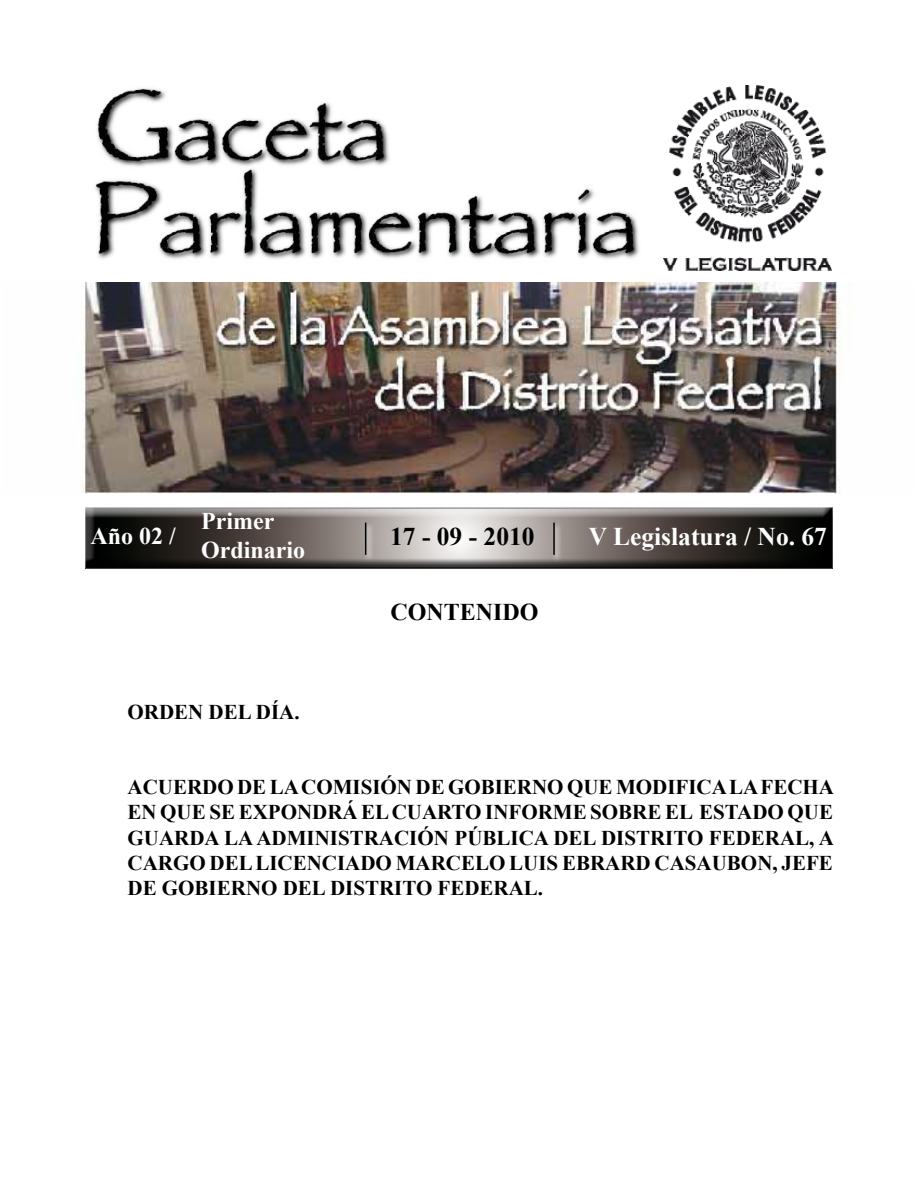
<style>
.page{position:relative;width:918px;height:1188px;background:#fff}
.page>*{position:absolute;margin:0;border:0;box-sizing:border-box;transform-origin:0 0}
.t1{font:700 25.5px "Times New Roman";color:#fff}
.t2{font:700 25.5px "Times New Roman";color:#000}
.t3{font:700 24px/28.8px "Times New Roman";color:#fff}
.t4{font:700 24px "Times New Roman";color:#000}
.t5{font:700 21px/25.2px "Times New Roman";color:#000;text-align:justify}
</style>
<div class="page">
<img style="left:663px;top:85px;width:168px;height:185px">
<div style="left:81px;top:507px;width:753px;height:64px;background:#000;opacity:.75"></div>
<svg style="left:363px;top:521px;width:11px;height:41px"></svg>
<hr style="left:365px;top:523px;width:1px;height:32px;background:#050000">
<svg style="left:552px;top:521px;width:10px;height:41px"></svg>
<hr style="left:553px;top:523px;width:2px;height:32px;background:#000">
<img style="left:95px;top:88px;width:544px;height:171px">
<img style="left:82px;top:282px;width:758px;height:211px">
<p class="t3" style="left:201px;top:506px;width:106px">Primer<br>Ordinario</p>
<p class="t3" style="left:90px;top:521px;width:87px">Año 02 /</p>
<p class="t2" style="left:390px;top:519px;width:146px">17 - 09 - 2010</p>
<p class="t1" style="left:589px;top:519px;width:240px">V Legislatura / No. 67</p>
<p class="t5" style="left:128px;top:698px;width:174px">ORDEN DEL DÍA.</p>
<p class="t4" style="left:391px;top:596px;width:150px">CONTENIDO</p>
<p class="t5" style="left:128px;top:774px;width:708px">ACUERDO DE LA COMISIÓN DE GOBIERNO QUE MODIFICA LA FECHA EN QUE SE EXPONDRÁ EL CUARTO INFORME SOBRE EL ESTADO QUE GUARDA LA ADMINISTRACIÓN PÚBLICA DEL DISTRITO FEDERAL, A CARGO DEL LICENCIADO MARCELO LUIS EBRARD CASAUBON, JEFE DE GOBIERNO DEL DISTRITO FEDERAL.</p>
</div>
